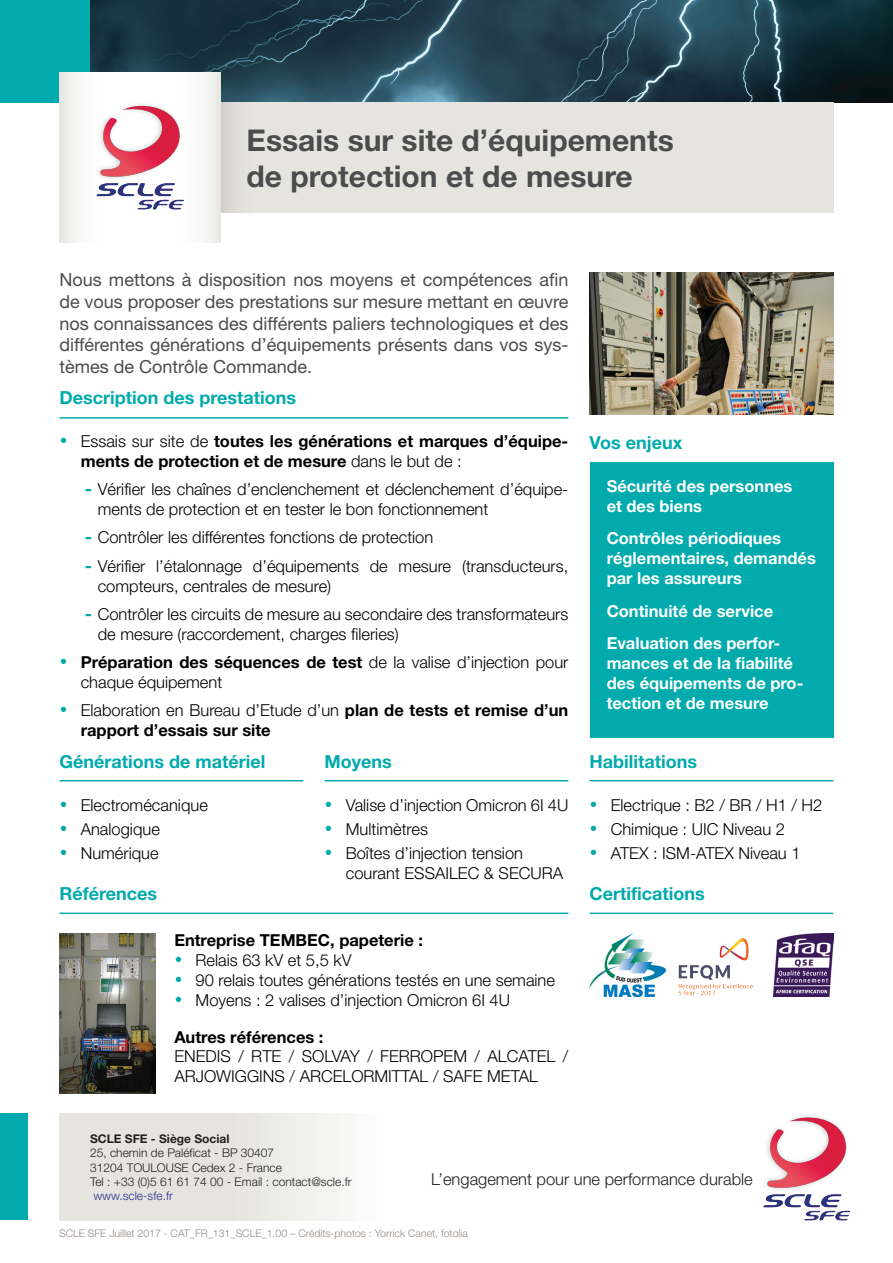
<style>
.page{position:relative;width:893px;height:1263px;background:#fff}
.page>*{position:absolute;margin:0;border:0;box-sizing:border-box;transform-origin:0 0}
.t1{font:700 30px/36px "Helvetica Neue";color:#4b4c4d}
.t2{font:18px/21.6px "Helvetica Neue";color:#4b4c4d;text-align:justify}
.t3{font:700 18px "Helvetica Neue";color:#00aaad}
.t4{font:300 16.5px/19.8px "Helvetica Neue";color:#000}
.t5{font:700 16.5px/19.8px "Helvetica Neue";color:#000}
.t6{font:700 16.5px/19.8px "Helvetica Neue";color:#fff}
.t7{font:300 16.5px "Helvetica Neue";color:#231f20}
.t8{font:300 12px/14.4px "Helvetica Neue";color:#231f20}
.t9{font:700 12px "Helvetica Neue";color:#231f20}
.t10{font:300 12px "Helvetica Neue";color:#2e3092}
.t11{font:300 10.5px "Helvetica Neue";color:#938a84}
.s1{font-weight:300}
.s2{font-weight:700;font-size:18px;color:#00aaad}
.s3{font-weight:700}
</style>
<div class="page">
<div style="left:59px;top:1114px;width:372px;height:106px;background:linear-gradient(to right,#dfdcd6,#fdfdfd)"></div>
<div style="left:0;top:1114px;width:28px;height:106px;background:#00aaad"></div>
<img style="left:763px;top:1116px;width:88px;height:105px">
<img style="left:590px;top:272px;width:243px;height:143px">
<img style="left:60px;top:933px;width:96px;height:160px">
<img style="left:89px;top:0;width:804px;height:102px">
<div style="left:190px;top:102px;width:643px;height:111px;background:#e6e4df"></div>
<div style="left:0;top:0;width:89px;height:103px;background:#00aaad"></div>
<svg style="left:60px;top:73px;width:160px;height:170px"></svg>
<img style="left:92px;top:93px;width:94px;height:130px">
<div style="left:590px;top:462px;width:243px;height:275px;background:#00aaad"></div>
<hr style="left:60px;top:417px;width:508px;height:2px;background:#00aaad">
<hr style="left:60px;top:780px;width:243px;height:1px;background:#00aaad">
<hr style="left:325px;top:780px;width:243px;height:1px;background:#00aaad">
<hr style="left:590px;top:780px;width:243px;height:1px;background:#00aaad">
<hr style="left:590px;top:912px;width:243px;height:2px;background:#00aaad">
<hr style="left:60px;top:912px;width:508px;height:2px;background:#00aaad">
<img style="left:589px;top:934px;width:78px;height:62px">
<img style="left:773px;top:934px;width:60px;height:62px">
<img style="left:678px;top:938px;width:75px;height:58px">
<h1 class="t1" style="left:247px;top:122px;width:429px">Essais sur site d’équipements de protection et de mesure</h1>
<p class="t2" style="left:59px;top:269px;width:510px">Nous mettons à disposition nos moyens et compétences afin de vous proposer des prestations sur mesure mettant en œuvre nos connaissances des différents paliers technologiques et des différentes générations d’équipements présents dans vos sys&shy;tèmes de Contrôle Commande.</p>
<p class="t3" style="left:59px;top:387px;width:238px">Description des prestations</p>
<p class="t5" style="left:81px;top:431px;width:489px"><span class="s1">Essais sur site de</span> toutes les générations et marques d’équipe&shy;ments de protection et de mesure <span class="s1">dans le but de :</span></p>
<p class="t4" style="left:98px;top:479px;width:472px;text-indent:-13px"><span class="s2">-</span> Vérifier les chaînes d’enclenchement et déclenchement d’équipe&shy;ments de protection et en tester le bon fonctionnement</p>
<p class="t4" style="left:85px;top:527px;width:350px"><span class="s2">-</span> Contrôler les différentes fonctions de protection</p>
<p class="t4" style="left:98px;top:556px;width:472px;text-indent:-13px"><span class="s2">-</span> Vérifier l’étalonnage d’équipements de mesure (transducteurs, compteurs, centrales de mesure)</p>
<p class="t4" style="left:98px;top:604px;width:472px;text-indent:-13px"><span class="s2">-</span> Contrôler les circuits de mesure au secondaire des transformateurs de mesure (raccordement, charges fileries)</p>
<p class="t4" style="left:81px;top:652px;width:489px"><span class="s3">Préparation des séquences de test</span> de la valise d’injection pour chaque équipement</p>
<p class="t5" style="left:81px;top:700px;width:489px"><span class="s1">Elaboration en Bureau d’Etude d’un</span> plan de tests et remise d’un rapport d’essais sur site</p>
<p class="t3" style="left:590px;top:431px;width:94px">Vos enjeux</p>
<p class="t6" style="left:607px;top:476px;width:187px">Sécurité des personnes et des biens</p>
<p class="t6" style="left:607px;top:528px;width:211px">Contrôles périodiques réglementaires, demandés par les assureurs</p>
<p class="t6" style="left:607px;top:594px;width:175px;line-height:32.5px">Continuité de service<br>Evaluation des perfor-</p>
<p class="t6" style="left:607px;top:653px;width:198px">mances et de la fiabilité des équipements de pro&shy;tection et de mesure</p>
<p class="t3" style="left:59px;top:750px;width:207px">Générations de matériel</p>
<p class="t3" style="left:324px;top:750px;width:69px">Moyens</p>
<p class="t3" style="left:589px;top:750px;width:109px">Habilitations</p>
<p class="t4" style="left:81px;top:792px;width:129px;line-height:24px">Electromécanique<br>Analogique<br>Numérique</p>
<p class="t4" style="left:346px;top:792px;width:224px;line-height:24px">Valise d’injection Omicron 6I 4U<br>Multimètres<br>Boîtes d’injection tension</p>
<p class="t4" style="left:346px;top:862px;width:219px">courant ESSAILEC &amp; SECURA</p>
<p class="t4" style="left:611px;top:792px;width:213px;line-height:24px">Electrique : B2 / BR / H1 / H2<br>Chimique : UIC Niveau 2<br>ATEX : ISM-ATEX Niveau 1</p>
<p class="t3" style="left:59px;top:882px;width:99px">Références</p>
<p class="t3" style="left:589px;top:883px;width:117px">Certifications</p>
<p class="t5" style="left:174px;top:930px;width:250px">Entreprise TEMBEC, papeterie :</p>
<p class="t4" style="left:196px;top:950px;width:361px">Relais 63 kV et 5,5 kV<br>90 relais toutes générations testés en une semaine<br>Moyens : 2 valises d’injection Omicron 6I 4U</p>
<p class="t5" style="left:174px;top:1026px;width:151px">Autres références :</p>
<p class="t4" style="left:174px;top:1046px;width:396px">ENEDIS / RTE / SOLVAY / FERROPEM / ALCATEL /<br>ARJOWIGGINS / ARCELORMITTAL / SAFE METAL</p>
<p class="t9" style="left:90px;top:1131px;width:141px">SCLE SFE - Siège Social</p>
<p class="t8" style="left:90px;top:1145px;width:263px">25, chemin de Paléficat - BP 30407<br>31204 TOULOUSE Cedex 2 - France<br>Tel : +33 (0)5 61 61 74 00 - Email : contact@scle.fr</p>
<p class="t10" style="left:93px;top:1189px;width:81px">www.scle-sfe.fr</p>
<p class="t7" style="left:431px;top:1169px;width:323px">L’engagement pour une performance durable</p>
<p class="t11" style="left:59px;top:1227px;width:410px">SCLE SFE Juillet 2017 - CAT_FR_131_SCLE_1.00 – Crédits-photos : Yorrick Canet, fotolia</p>
</div>
